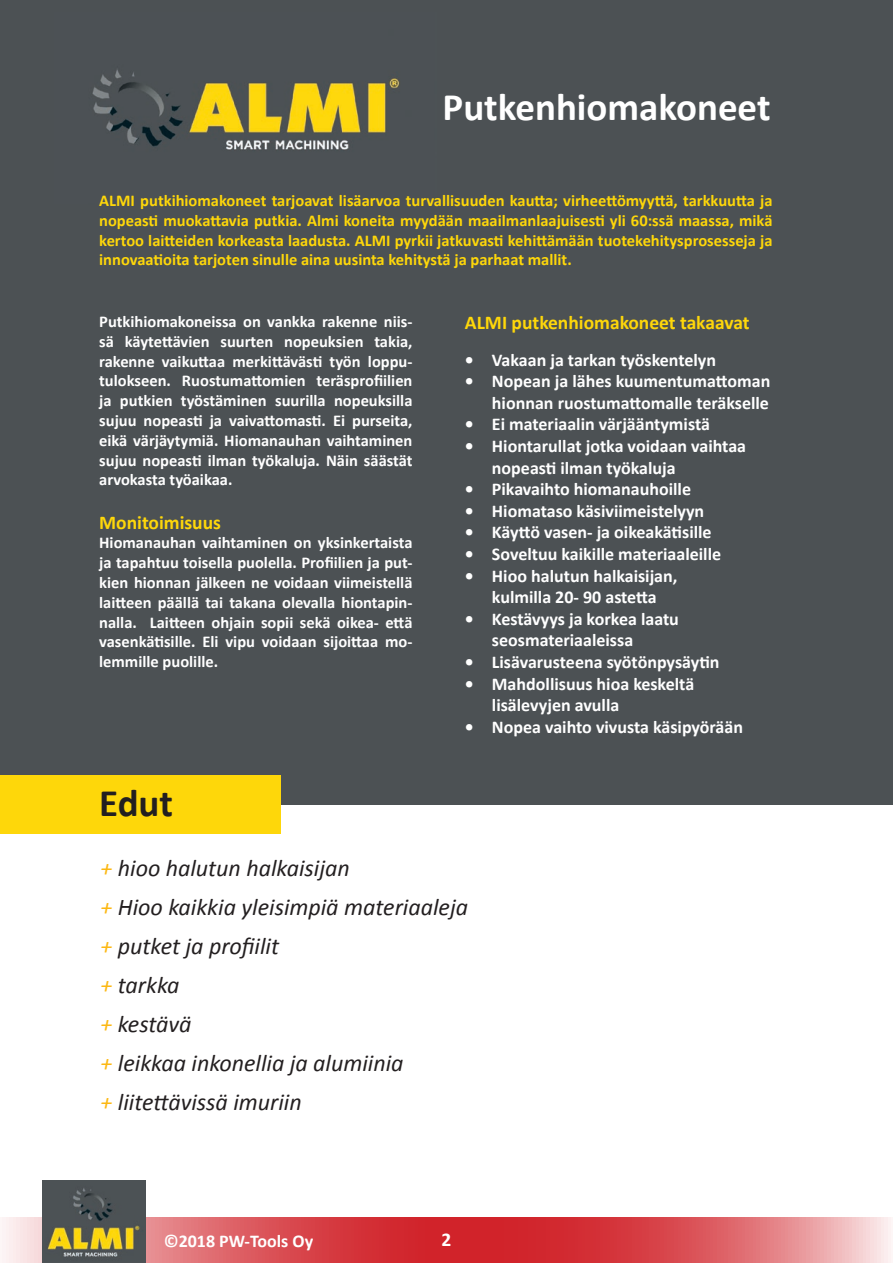
<style>
.page{position:relative;width:893px;height:1263px;background:#fff}
.page>*{position:absolute;margin:0;border:0;box-sizing:border-box;transform-origin:0 0}
.t1{font:700 39px "Calibri";color:#fff}
.t2{font:700 39px "Calibri";color:#231f20}
.t3{font:italic 24px/39px "Calibri";color:#231f20}
.t4{font:700 19.5px "Calibri";color:#fed70a}
.t5{font:700 19.5px "Calibri";color:#fff}
.t6{font:700 18px/21.6px "Calibri";color:#fff}
.t7{font:700 16.5px/19.8px "Calibri";color:#fff;text-align:justify}
.t8{font:700 16.5px/19.8px "Calibri";color:#fed70a;text-align:justify}
.s1{color:#fcb814}
</style>
<div class="page">
<svg style="left:2px;top:1217px;width:889px;height:46px;background:#dd5e63"></svg>
<img style="left:43px;top:1180px;width:103px;height:83px">
<div style="left:0;top:0;width:892px;height:804px;background:#4c5154"></div>
<img style="left:92px;top:69px;width:308px;height:81px">
<div style="left:0;top:775px;width:281px;height:59px;background:#fed70a"></div>
<h1 class="t1" style="left:443px;top:82px;width:329px">Putkenhiomakoneet</h1>
<p class="t8" style="left:99px;top:191px;width:675px">ALMI putkihiomakoneet tarjoavat lisäarvoa turvallisuuden kautta; virheettömyyttä, tarkkuutta ja nopeasti muokattavia putkia. Almi koneita myydään maailmanlaajuisesti yli 60:ssä maassa, mikä kertoo laitteiden korkeasta laadusta. ALMI pyrkii jatkuvasti kehittämään tuotekehitysprosesseja ja innovaatioita tarjoten sinulle aina uusinta kehitystä ja parhaat mallit.</p>
<p class="t7" style="left:99px;top:312px;width:315px">Putkihiomakoneissa on vankka rakenne niis&shy;sä käytettävien suurten nopeuksien takia, rakenne vaikuttaa merkittävästi työn loppu&shy;tulokseen. Ruostumattomien teräsprofiilien ja putkien työstäminen suurilla nopeuksilla sujuu nopeasti ja vaivattomasti. Ei purseita, eikä värjäytymiä. Hiomanauhan vaihtaminen sujuu nopeasti ilman työkaluja. Näin säästät arvokasta työaikaa.</p>
<p class="t4" style="left:99px;top:510px;width:123px">Monitoimisuus</p>
<p class="t7" style="left:99px;top:533px;width:315px">Hiomanauhan vaihtaminen on yksinkertaista ja tapahtuu toisella puolella. Profiilien ja put&shy;kien hionnan jälkeen ne voidaan viimeistellä laitteen päällä tai takana olevalla hiontapin&shy;nalla. Laitteen ohjain sopii sekä oikea- että vasenkätisille. Eli vipu voidaan sijoittaa mo&shy;lemmille puolille.</p>
<h1 class="t2" style="left:99px;top:778px;width:75px">Edut</h1>
<p class="t4" style="left:465px;top:310px;width:286px">ALMI putkenhiomakoneet takaavat</p>
<p class="t6" style="left:465px;top:349px;width:253px">• Vakaan ja tarkan työskentelyn</p>
<p class="t6" style="left:465px;top:370px;width:307px;text-align:right">• Nopean ja lähes kuumentumattoman hionnan ruostumattomalle teräkselle</p>
<p class="t6" style="left:465px;top:414px;width:247px">• Ei materiaalin värjääntymistä</p>
<p class="t6" style="left:492px;top:435px;width:256px;text-indent:-27px">• Hiontarullat jotka voidaan vaihtaa nopeasti ilman työkaluja</p>
<p class="t6" style="left:465px;top:478px;width:228px">• Pikavaihto hiomanauhoille</p>
<p class="t6" style="left:465px;top:500px;width:241px">• Hiomataso käsiviimeistelyyn</p>
<p class="t6" style="left:465px;top:522px;width:248px">• Käyttö vasen- ja oikeakätisille</p>
<p class="t6" style="left:465px;top:543px;width:258px">• Soveltuu kaikille materiaaleille</p>
<p class="t6" style="left:465px;top:565px;width:214px;text-align:center">• Hioo halutun halkaisijan, kulmilla 20- 90 astetta</p>
<p class="t6" style="left:492px;top:608px;width:189px;text-indent:-27px">• Kestävyys ja korkea laatu seosmateriaaleissa</p>
<p class="t6" style="left:465px;top:651px;width:256px">• Lisävarusteena syötönpysäytin</p>
<p class="t6" style="left:492px;top:673px;width:204px;text-indent:-27px">• Mahdollisuus hioa keskeltä lisälevyjen avulla</p>
<p class="t6" style="left:465px;top:716px;width:280px">• Nopea vaihto vivusta käsipyörään</p>
<h2 class="t3" style="left:100px;top:847px;width:369px"><span class="s1">+</span> hioo halutun halkaisijan<br><span class="s1">+</span> Hioo kaikkia yleisimpiä materiaaleja <span class="s1">+</span> putket ja profiilit<br><span class="s1">+</span> tarkka<br><span class="s1">+</span> kestävä<br><span class="s1">+</span> leikkaa inkonellia ja alumiinia<br><span class="s1">+</span> liitettävissä imuriin</h2>
<p class="t6" style="left:164px;top:1230px;width:151px">©2018 PW-Tools Oy</p>
<p class="t5" style="left:442px;top:1227px;width:11px">2</p>
</div>
